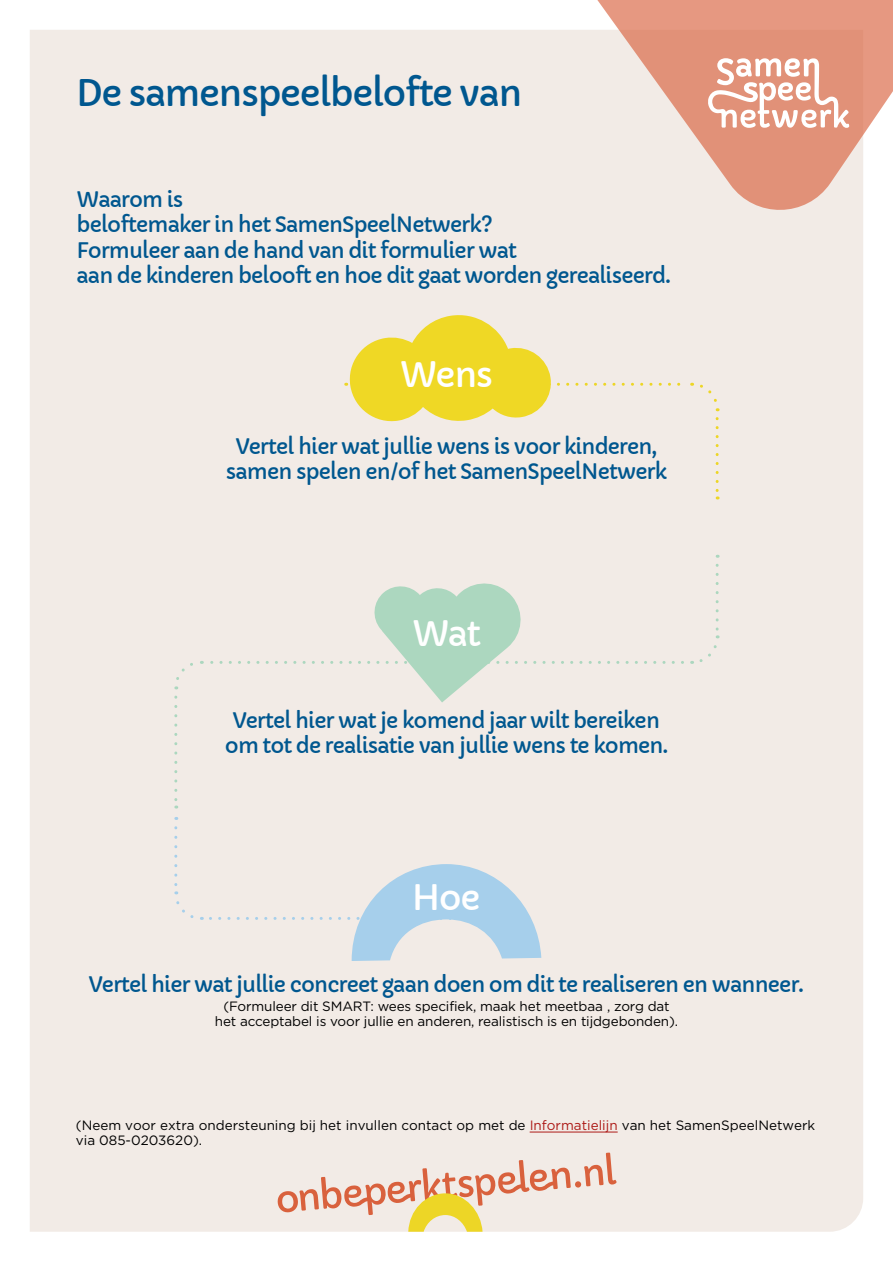
<style>
.page{position:relative;width:893px;height:1263px;background:#fff}
.page>*{position:absolute;margin:0;border:0;box-sizing:border-box;transform-origin:0 0}
.t1{font:36px "Capriola";letter-spacing:-.04em;color:#00578f}
.t2{font:34.5px "Capriola";letter-spacing:-.04em;color:#fff}
.t3{font:21px/25.2px "Capriola";letter-spacing:-.04em;color:#00578f;text-align:center}
.t4{font:13.5px/15px "Gotham";letter-spacing:-.01em;color:#000;text-align:center}
.s1{color:#ad1a17}
</style>
<div class="page">
<div style="left:30px;top:30px;width:833px;height:1202px;background:#f2ebe6"></div>
<svg style="left:278px;top:1152px;width:339px;height:80px"></svg>
<svg style="left:587px;top:0;width:306px;height:211px"></svg>
<svg style="left:708px;top:58px;width:141px;height:70px"></svg>
<svg style="left:346px;top:312px;width:374px;height:187px"></svg>
<div style="left:174px;top:828px;width:28px;height:93px;background:#f2ebe6"></div>
<div style="left:692px;top:565px;width:27px;height:100px;background:#f2ebe6"></div>
<svg style="left:173px;top:660px;width:22px;height:29px"></svg>
<svg style="left:174px;top:697px;width:3px;height:111px"></svg>
<svg style="left:201px;top:579px;width:481px;height:123px"></svg>
<svg style="left:210px;top:864px;width:331px;height:97px"></svg>
<hr style="left:530px;top:1132px;width:88px;height:1px;background:#ad1a17">
<p class="t1" style="left:76px;top:71px;width:448px">De samenspeelbelofte van</p>
<p class="t3" style="left:77px;top:187px;width:108px">Waarom is</p>
<p class="t3" style="left:77px;top:212px;width:418px">beloftemaker in het SamenSpeelNetwerk?</p>
<p class="t3" style="left:77px;top:238px;width:442px">Formuleer aan de hand van dit formulier wat</p>
<p class="t3" style="left:77px;top:263px;width:595px">aan de kinderen belooft en hoe dit gaat worden gerealiseerd.</p>
<p class="t2" style="left:400px;top:354px;width:95px">Wens</p>
<p class="t3" style="left:226px;top:434px;width:443px">Vertel hier wat jullie wens is voor kinderen, samen spelen en/of het SamenSpeelNetwerk</p>
<p class="t2" style="left:412px;top:612px;width:70px">Wat</p>
<p class="t3" style="left:233px;top:708px;width:429px">Vertel hier wat je komend jaar wilt bereiken</p>
<p class="t3" style="left:225px;top:733px;width:445px">om tot de realisatie van jullie wens te komen.</p>
<p class="t2" style="left:412px;top:877px;width:70px">Hoe</p>
<p class="t3" style="left:89px;top:972px;width:717px">Vertel hier wat jullie concreet gaan doen om dit te realiseren en wanneer.</p>
<p class="t4" style="left:215px;top:999px;width:465px">(Formuleer dit SMART: wees specifiek, maak het meetbaa , zorg dat het acceptabel is voor jullie en anderen, realistisch is en tijdgebonden).</p>
<p class="t4" style="left:76px;top:1117px;width:741px;text-align:left">(Neem voor extra ondersteuning bij het invullen contact op met de <span class="s1">Informatielijn</span> van het SamenSpeelNetwerk via 085-0203620).</p>
</div>
